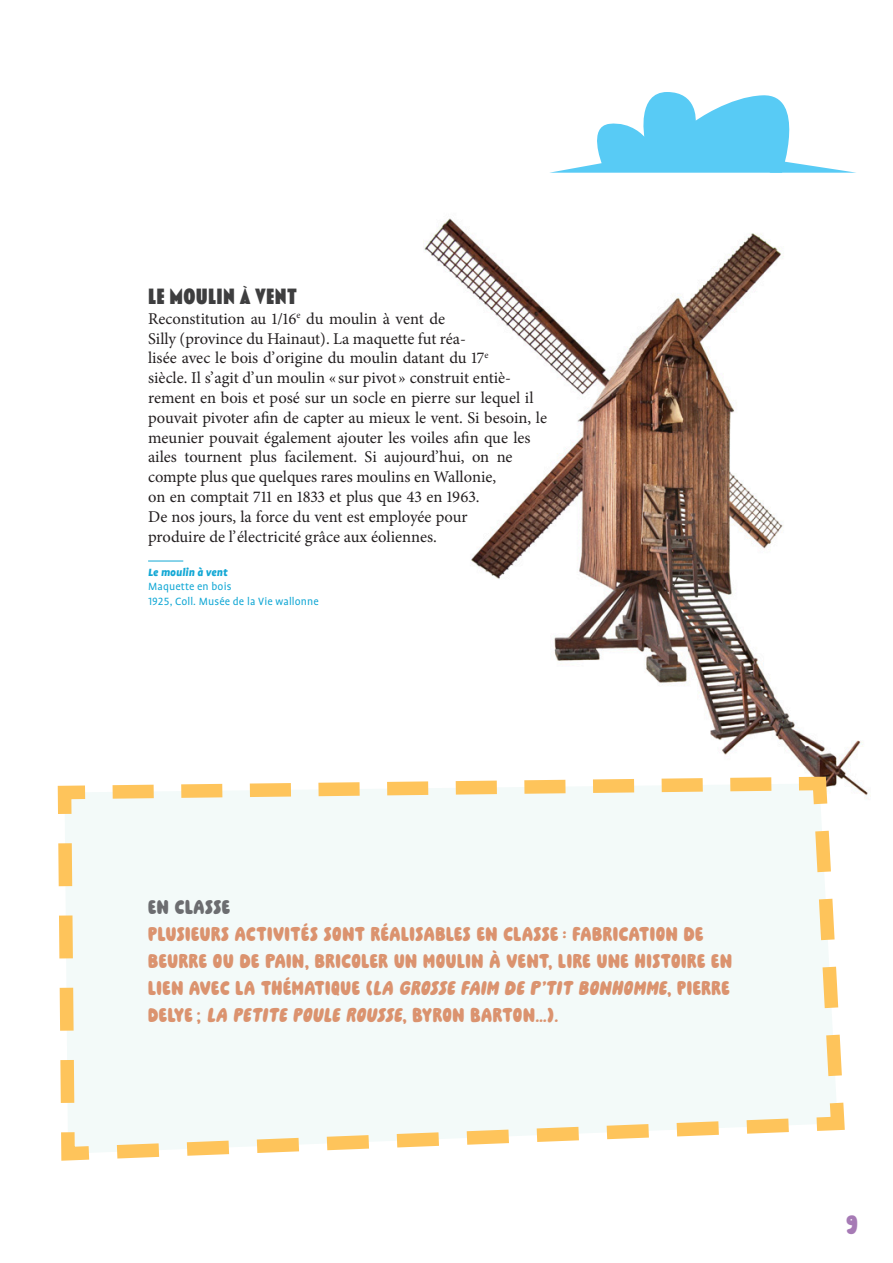
<style>
.page{position:relative;width:893px;height:1263px;background:#fff}
.page>*{position:absolute;margin:0;border:0;box-sizing:border-box;transform-origin:0 0}
.t1{font:30px "Painde Mie";color:#a67ab5}
.t2{font:22.5px/27px "Painde Mie";letter-spacing:.025em;color:#db936f}
.t3{font:900 22.5px "Blakely";letter-spacing:.015em;color:#3e3e3f}
.t4{font:22.5px "Painde Mie";letter-spacing:.025em;color:#6c6d70}
.t5{font:16.5px/19.8px "Minion Pro";color:#231f20}
.t6{font:12px/14.4px "Profile OT";letter-spacing:.01em;color:#13a8d5}
.t7{font:italic 900 12px "Profile OT";letter-spacing:.01em;color:#13a8d5}
.s1{font-style:italic}
</style>
<div class="page">
<svg style="left:550px;top:92px;width:306px;height:81px"></svg>
<img style="left:423px;top:218px;width:445px;height:582px">
<hr style="left:148px;top:561px;width:35px;height:1px;background:#13a8d5">
<svg style="left:57px;top:770px;width:795px;height:391px"></svg>
<h2 class="t3" style="left:148px;top:285px;width:150px">LE MOULIN À VENT</h2>
<p class="t5" style="left:148px;top:309px;width:401px">Reconstitution au 1/16<sup>e</sup> du moulin à vent de<br>Silly (province du Hainaut). La maquette fut réa-<br>lisée avec le bois d’origine du moulin datant du 17<sup>e<br></sup>siècle. Il s’agit d’un moulin « sur pivot » construit entiè&shy;rement en bois et posé sur un socle en pierre sur lequel il pouvait pivoter afin de capter au mieux le vent. Si besoin, le meunier pouvait également ajouter les voiles afin que les ailes tournent plus facilement. Si aujourd’hui, on ne compte plus que quelques rares moulins en Wallonie,<br>on en comptait 711 en 1833 et plus que 43 en 1963.<br>De nos jours, la force du vent est employée pour<br>produire de l’électricité grâce aux éoliennes.</p>
<p class="t7" style="left:148px;top:565px;width:81px">Le moulin à vent</p>
<p class="t6" style="left:148px;top:579px;width:172px">Maquette en bois<br>1925, Coll. Musée de la Vie wallonne</p>
<h2 class="t4" style="left:148px;top:895px;width:83px">EN CLASSE</h2>
<p class="t2" style="left:148px;top:921px;width:585px">PLUSIEURS ACTIVITÉS SONT RÉALISABLES EN CLASSE: FABRICATION DE BEURRE OU DE PAIN, BRICOLER UN MOULIN À VENT, LIRE UNE HISTOIRE EN LIEN AVEC LA THÉMATIQUE (<span class="s1">LA GROSSE FAIM DE P’TIT BONHOMME</span>, PIERRE DELYE ; <span class="s1">LA PETITE POULE ROUSSE</span>, BYRON BARTON…).</p>
<h1 class="t1" style="left:846px;top:1209px;width:13px">9</h1>
</div>
